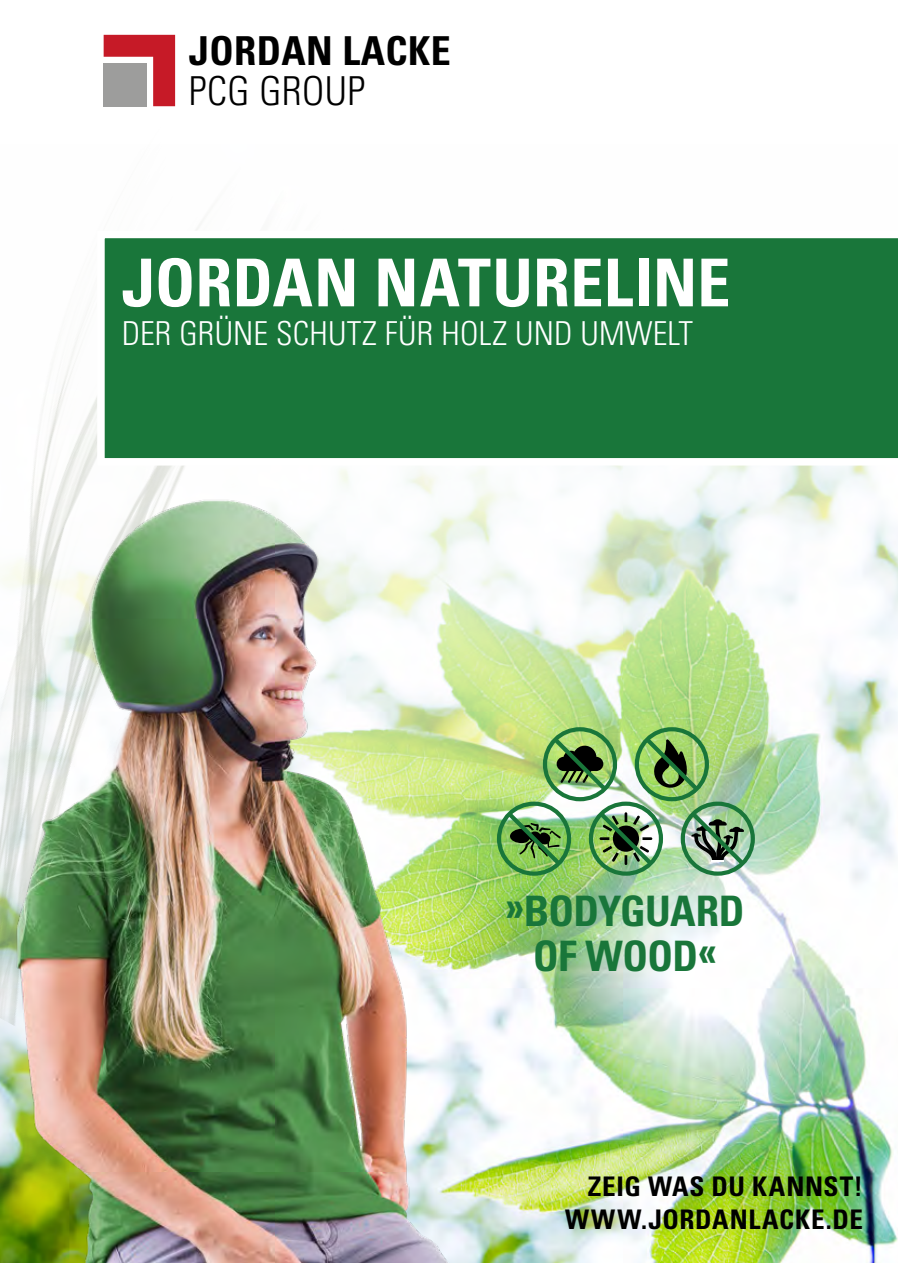
<style>
.page{position:relative;width:898px;height:1263px;background:#fff}
.page>*{position:absolute;margin:0;border:0;box-sizing:border-box;transform-origin:0 0}
.t1{font:700 condensed 66px "Univers";letter-spacing:.005em;color:#fff}
.t2{font:700 condensed 42px/45px "Univers";letter-spacing:-.015em;color:#19763a;text-align:center}
.t3{font:700 condensed 39.9px "Univers";letter-spacing:.01em;color:#000}
.t4{font:300 condensed 39.9px "Univers";letter-spacing:.01em;color:#000}
.t5{font:300 condensed 33px "Univers";letter-spacing:.01em;color:#fff}
.t6{font:700 condensed 27px/33px "Univers";letter-spacing:.025em;color:#000;text-align:right}
</style>
<div class="page">
<img style="left:775px;top:465px;width:122px;height:798px">
<div style="left:104px;top:238px;width:793px;height:221px;background:#19763a"></div>
<svg style="left:104px;top:35px;width:71px;height:71px"></svg>
<div style="left:104px;top:63px;width:43px;height:43px;background:#9d9d9c"></div>
<img style="left:0;top:344px;width:775px;height:919px">
<div style="left:634px;top:727px;width:74px;height:74px;border:4px solid #19763a;border-radius:50%"></div>
<svg style="left:640px;top:733px;width:61px;height:61px;background:#72a153"></svg>
<div style="left:542px;top:727px;width:75px;height:74px;border:4px solid #19763a;border-radius:50%"></div>
<svg style="left:549px;top:733px;width:61px;height:61px;background:#71985b"></svg>
<div style="left:680px;top:801px;width:74px;height:75px;border:4px solid #19763a;border-radius:50%"></div>
<img style="left:686px;top:808px;width:61px;height:61px">
<div style="left:496px;top:801px;width:75px;height:75px;border:4px solid #19763a;border-radius:50%"></div>
<img style="left:503px;top:808px;width:61px;height:61px">
<div style="left:588px;top:801px;width:74px;height:75px;border:4px solid #19763a;border-radius:50%"></div>
<img style="left:594px;top:808px;width:62px;height:61px">
<h3 class="t3" style="left:189px;top:26px;width:263px">JORDAN LACKE</h3>
<h3 class="t4" style="left:189px;top:67px;width:178px">PCG GROUP</h3>
<h1 class="t1" style="left:122px;top:242px;width:609px">JORDAN NATURELINE</h1>
<p class="t5" style="left:122px;top:314px;width:572px">DER GRÜNE SCHUTZ FÜR HOLZ UND UMWELT</p>
<h2 class="t2" style="left:505px;top:888px;width:240px">»BODYGUARD<br>OF WOOD«</h2>
<p class="t6" style="left:565px;top:1169px;width:299px">ZEIG WAS DU KANNST!<br>WWW.JORDANLACKE.DE</p>
</div>
